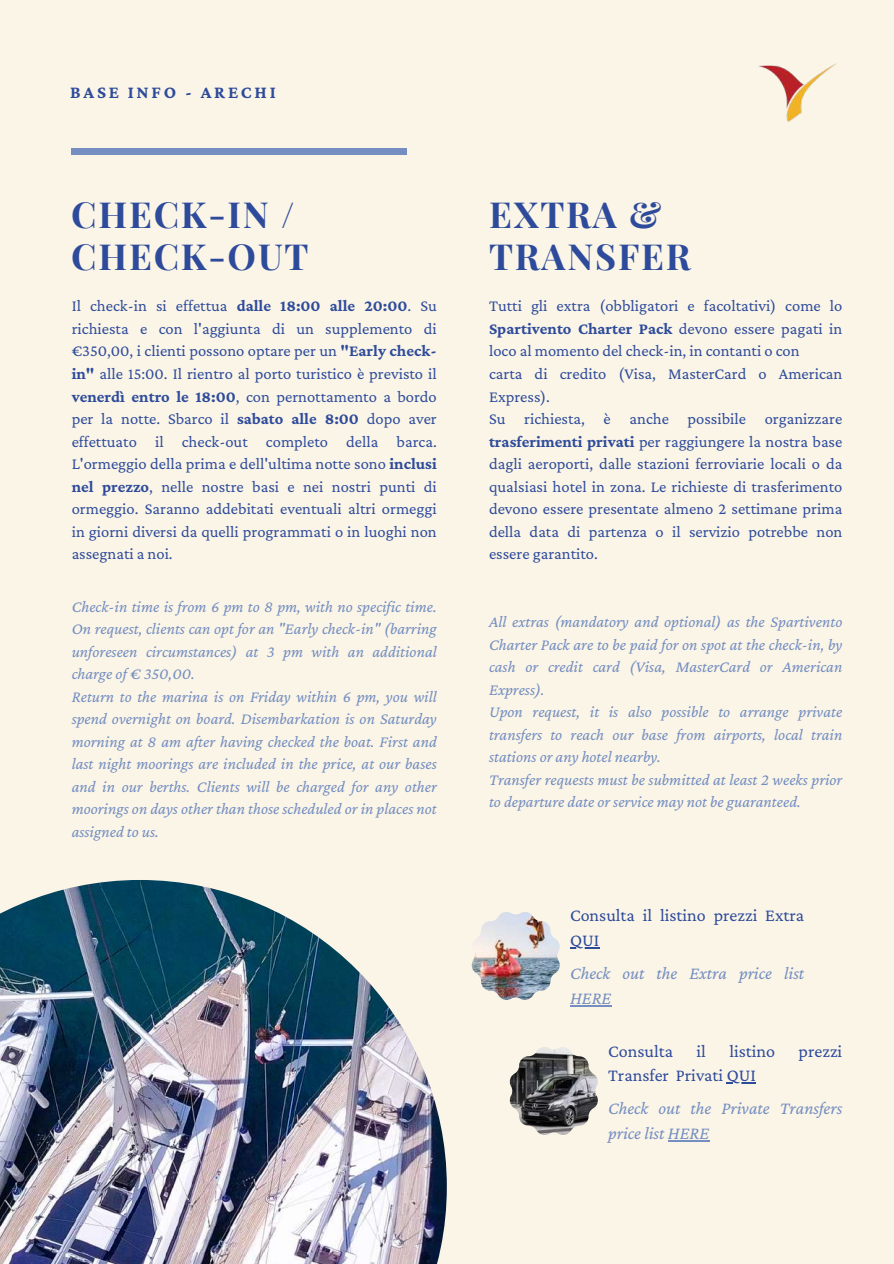
<style>
.page{position:relative;width:894px;height:1264px;background:#fff}
.page>*{position:absolute;margin:0;border:0;box-sizing:border-box;transform-origin:0 0}
.t1{font:700 36px/41.7px "Playfair Display";letter-spacing:.05em;color:#2e4b9b}
.t2{font:18px/24.8px "Crimson Pro";color:#2e4b9b}
.t3{font:italic 18px/24.8px "Crimson Pro";color:#748ec1}
.t4{font:700 18px "Crimson Pro";letter-spacing:.15em;color:#2e4b9b}
.t5{font:16.5px/22.5px "Crimson Pro";color:#2e4b9b}
.t6{font:italic 16.5px/22.5px "Crimson Pro";color:#748ec1}
.s1{font-weight:700}
</style>
<div class="page">
<div style="left:0;top:0;width:893px;height:1263px;background:#fbf5e7"></div>
<div style="left:71px;top:149px;width:336px;height:5px;background:#748ec1"></div>
<img style="left:0;top:880px;width:446px;height:383px">
<img style="left:758px;top:63px;width:78px;height:59px">
<img style="left:471px;top:912px;width:88px;height:87px">
<svg style="left:570px;top:947px;width:29px;height:1px"></svg>
<hr style="left:570px;top:1005px;width:41px;height:1px;background:#748ec1">
<img style="left:509px;top:1047px;width:88px;height:87px">
<svg style="left:726px;top:1082px;width:29px;height:1px"></svg>
<hr style="left:667px;top:1140px;width:42px;height:1px;background:#748ec1">
<p class="t4" style="left:70px;top:81px;width:207px">BASE INFO - ARECHI</p>
<h1 class="t1" style="left:71px;top:192px;width:239px">CHECK-IN /<br>CHECK-OUT</h1>
<h1 class="t1" style="left:489px;top:192px;width:203px">EXTRA &amp;<br>TRANSFER</h1>
<p class="t5" style="left:72px;top:294px;width:366px;text-align:justify">Il check-in si effettua <span class="s1">dalle 18:00 alle 20:00</span>. Su richiesta e con l'aggiunta di un supplemento di €350,00, i clienti possono optare per un <span class="s1">"Early check&shy;in"</span> alle 15:00. Il rientro al porto turistico è previsto il <span class="s1">venerdì entro le 18:00</span>, con pernottamento a bordo per la notte. Sbarco il <span class="s1">sabato alle 8:00</span> dopo aver effettuato il check-out completo della barca.<br>L'ormeggio della prima e dell'ultima notte sono <span class="s1">inclusi nel prezzo</span>, nelle nostre basi e nei nostri punti di ormeggio. Saranno addebitati eventuali altri ormeggi in giorni diversi da quelli programmati o in luoghi non assegnati a noi.</p>
<p class="t6" style="left:72px;top:595px;width:366px">Check-in time is from 6 pm to 8 pm, with no specific time.<br>On request, clients can opt for an "Early check-in" (barring unforeseen circumstances) at 3 pm with an additional charge of € 350,00.<br>Return to the marina is on Friday within 6 pm, you will spend overnight on board. Disembarkation is on Saturday morning at 8 am after having checked the boat. First and last night moorings are included in the price, at our bases and in our berths. Clients will be charged for any other moorings on days other than those scheduled or in places not assigned to us.</p>
<p class="t5" style="left:489px;top:294px;width:355px">Tutti gli extra (obbligatori e facoltativi) come lo <span class="s1">Spartivento Charter Pack</span> devono essere pagati in loco al momento del check-in, in contanti o con<br>carta di credito (Visa, MasterCard o American Express).<br>Su richiesta, è anche possibile organizzare <span class="s1">trasferimenti privati</span> per raggiungere la nostra base dagli aeroporti, dalle stazioni ferroviarie locali o da qualsiasi hotel in zona. Le richieste di trasferimento devono essere presentate almeno 2 settimane prima della data di partenza o il servizio potrebbe non essere garantito.</p>
<p class="t6" style="left:489px;top:610px;width:355px">All extras (mandatory and optional) as the Spartivento Charter Pack are to be paid for on spot at the check-in, by cash or credit card (Visa, MasterCard or American Express).<br>Upon request, it is also possible to arrange private transfers to reach our base from airports, local train stations or any hotel nearby.<br>Transfer requests must be submitted at least 2 weeks prior to departure date or service may not be guaranteed.</p>
<p class="t2" style="left:570px;top:903px;width:235px">Consulta il listino prezzi Extra<br>QUI</p>
<p class="t3" style="left:570px;top:960px;width:235px">Check out the Extra price list<br>HERE</p>
<p class="t2" style="left:608px;top:1038px;width:66px">Consulta</p>
<p class="t2" style="left:696px;top:1038px;width:11px">il</p>
<p class="t2" style="left:729px;top:1038px;width:47px">listino</p>
<p class="t2" style="left:798px;top:1038px;width:45px">prezzi</p>
<p class="t2" style="left:608px;top:1062px;width:149px">Transfer Privati QUI</p>
<p class="t3" style="left:608px;top:1095px;width:235px">Check out the Private Transfers price list HERE</p>
</div>
